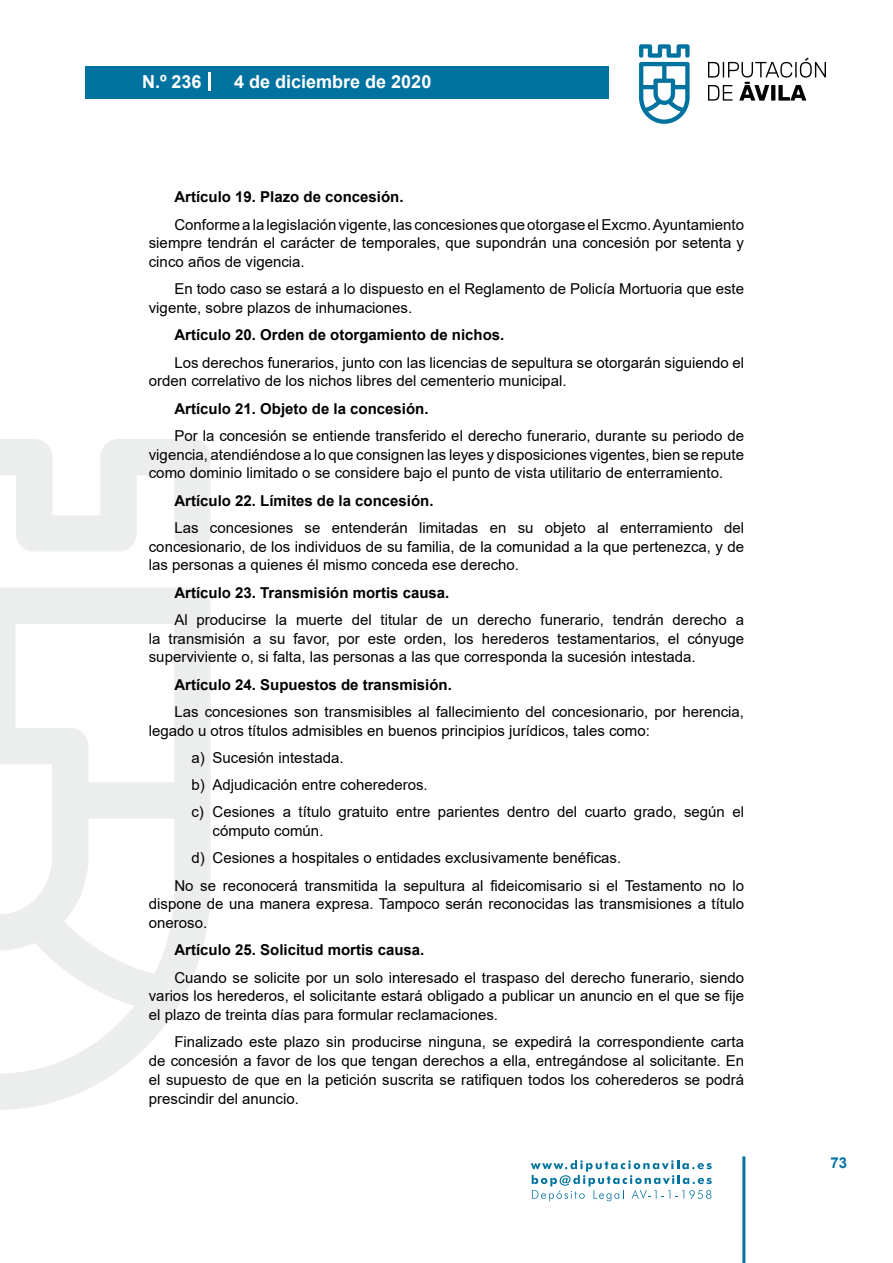
<style>
.page{position:relative;width:893px;height:1263px;background:#fff}
.page>*{position:absolute;margin:0;border:0;box-sizing:border-box;transform-origin:0 0}
.t1{font:700 18px "Arial";color:#fff}
.t2{font:15px/18.8px "Arial";color:#000;text-align:justify}
.t3{font:700 15px "Arial";color:#000}
.t4{font:700 15px "Arial";color:#04739f}
</style>
<div class="page">
<svg style="left:531px;top:1160px;width:181px;height:41px"></svg>
<div style="left:85px;top:66px;width:523px;height:33px;background:#00729f"></div>
<svg style="left:639px;top:44px;width:51px;height:80px"></svg>
<svg style="left:708px;top:58px;width:118px;height:43px"></svg>
<hr style="left:742px;top:1156px;width:3px;height:107px;background:#04739f">
<svg style="left:208px;top:72px;width:2px;height:18px"></svg>
<svg style="left:0;top:439px;width:211px;height:671px"></svg>
<p class="t1" style="left:142px;top:69px;width:61px">N.º 236</p>
<p class="t1" style="left:234px;top:69px;width:199px">4 de diciembre de 2020</p>
<p class="t3" style="left:174px;top:186px;width:231px">Artículo 19. Plazo de concesión.</p>
<p class="t2" style="left:149px;top:215px;width:597px;text-indent:26px">Conforme a la legislación vigente, las concesiones que otorgase el Excmo. Ayuntamiento siempre tendrán el carácter de temporales, que supondrán una concesión por setenta y cinco años de vigencia.</p>
<p class="t2" style="left:149px;top:280px;width:597px;text-indent:26px">En todo caso se estará a lo dispuesto en el Reglamento de Policía Mortuoria que este vigente, sobre plazos de inhumaciones.</p>
<p class="t3" style="left:174px;top:324px;width:332px">Artículo 20. Orden de otorgamiento de nichos.</p>
<p class="t2" style="left:149px;top:353px;width:597px;text-indent:26px">Los derechos funerarios, junto con las licencias de sepultura se otorgarán siguiendo el orden correlativo de los nichos libres del cementerio municipal.</p>
<p class="t3" style="left:174px;top:398px;width:256px">Artículo 21. Objeto de la concesión.</p>
<p class="t2" style="left:149px;top:426px;width:597px;text-indent:26px">Por la concesión se entiende transferido el derecho funerario, durante su periodo de vigencia, atendiéndose a lo que consignen las leyes y disposiciones vigentes, bien se repute como dominio limitado o se considere bajo el punto de vista utilitario de enterramiento.</p>
<p class="t3" style="left:174px;top:490px;width:261px">Artículo 22. Límites de la concesión.</p>
<p class="t2" style="left:149px;top:518px;width:597px;text-indent:26px">Las concesiones se entenderán limitadas en su objeto al enterramiento del concesionario, de los individuos de su familia, de la comunidad a la que pertenezca, y de las personas a quienes él mismo conceda ese derecho.</p>
<p class="t3" style="left:174px;top:582px;width:277px">Artículo 23. Transmisión mortis causa.</p>
<p class="t2" style="left:149px;top:610px;width:597px;text-indent:26px">Al producirse la muerte del titular de un derecho funerario, tendrán derecho a la transmisión a su favor, por este orden, los herederos testamentarios, el cónyuge superviviente o, si falta, las personas a las que corresponda la sucesión intestada.</p>
<p class="t3" style="left:174px;top:674px;width:279px">Artículo 24. Supuestos de transmisión.</p>
<p class="t2" style="left:149px;top:702px;width:597px;text-indent:26px">Las concesiones son transmisibles al fallecimiento del concesionario, por herencia, legado u otros títulos admisibles en buenos principios jurídicos, tales como:</p>
<p class="t2" style="left:191px;top:744px;width:554px;line-height:27.3px;text-align:left">a) Sucesión intestada.<br>b) Adjudicación entre coherederos.<br>c) Cesiones a título gratuito entre parientes dentro del cuarto grado, según el</p>
<p class="t2" style="left:213px;top:821px;width:112px">cómputo común.</p>
<p class="t2" style="left:191px;top:849px;width:431px">d) Cesiones a hospitales o entidades exclusivamente benéficas.</p>
<p class="t2" style="left:174px;top:876px;width:571px">No se reconocerá transmitida la sepultura al fideicomisario si el Testamento no lo</p>
<p class="t2" style="left:149px;top:895px;width:597px">dispone de una manera expresa. Tampoco serán reconocidas las transmisiones a título oneroso.</p>
<p class="t3" style="left:174px;top:940px;width:252px">Artículo 25. Solicitud mortis causa.</p>
<p class="t2" style="left:149px;top:968px;width:597px;text-indent:26px">Cuando se solicite por un solo interesado el traspaso del derecho funerario, siendo varios los herederos, el solicitante estará obligado a publicar un anuncio en el que se fije el plazo de treinta días para formular reclamaciones.</p>
<p class="t2" style="left:149px;top:1033px;width:597px;text-indent:26px">Finalizado este plazo sin producirse ninguna, se expedirá la correspondiente carta de concesión a favor de los que tengan derechos a ella, entregándose al solicitante. En el supuesto de que en la petición suscrita se ratifiquen todos los coherederos se podrá prescindir del anuncio.</p>
<p class="t4" style="left:831px;top:1152px;width:18px">73</p>
</div>
